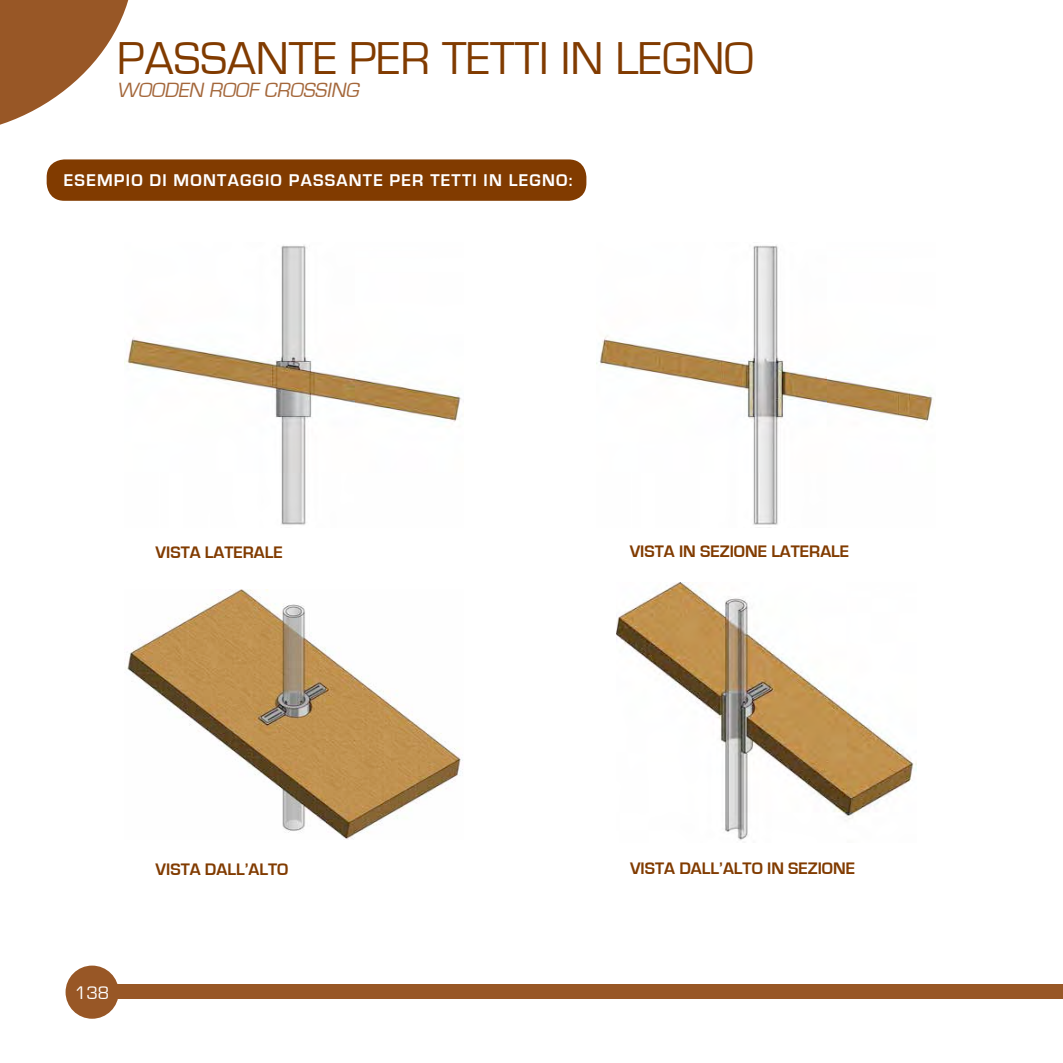
<style>
.page{position:relative;width:1063px;height:1063px;background:#fff}
.page>*{position:absolute;margin:0;border:0;box-sizing:border-box;transform-origin:0 0}
.t1{font:47.5px "Eurostile";color:#813b00}
.t2{font:italic 21.25px "Eurostile";color:#a4673b}
.t3{font:18.75px "Eurostile";color:#fff}
.t4{font:700 17.5px "Eurostile";letter-spacing:.07em;color:#fff}
.t5{font:700 17.25px "Eurostile";color:#813b00}
</style>
<div class="page">
<div style="left:106px;top:985px;width:957px;height:14px;background:#985726"></div>
<div style="left:66px;top:966px;width:53px;height:53px;background:#985726;border-radius:50%"></div>
<svg style="left:0;top:0;width:129px;height:125px"></svg>
<img style="left:125px;top:245px;width:337px;height:280px">
<img style="left:597px;top:245px;width:339px;height:280px">
<img style="left:616px;top:582px;width:301px;height:259px">
<img style="left:127px;top:589px;width:336px;height:251px">
<div style="left:47px;top:159px;width:539px;height:42px;background:#813b00;border-radius:18px"></div>
<h1 class="t1" style="left:117px;top:33px;width:638px">PASSANTE PER TETTI IN LEGNO</h1>
<p class="t2" style="left:117px;top:78px;width:248px">WOODEN ROOF CROSSING</p>
<p class="t4" style="left:64px;top:170px;width:510px">ESEMPIO DI MONTAGGIO PASSANTE PER TETTI IN LEGNO:</p>
<p class="t5" style="left:156px;top:543px;width:129px">VISTA LATERALE</p>
<p class="t5" style="left:630px;top:542px;width:221px">VISTA IN SEZIONE LATERALE</p>
<p class="t3" style="left:75px;top:982px;width:36px">138</p>
<p class="t5" style="left:156px;top:860px;width:134px">VISTA DALL’ALTO</p>
<p class="t5" style="left:630px;top:859px;width:227px">VISTA DALL’ALTO IN SEZIONE</p>
</div>
